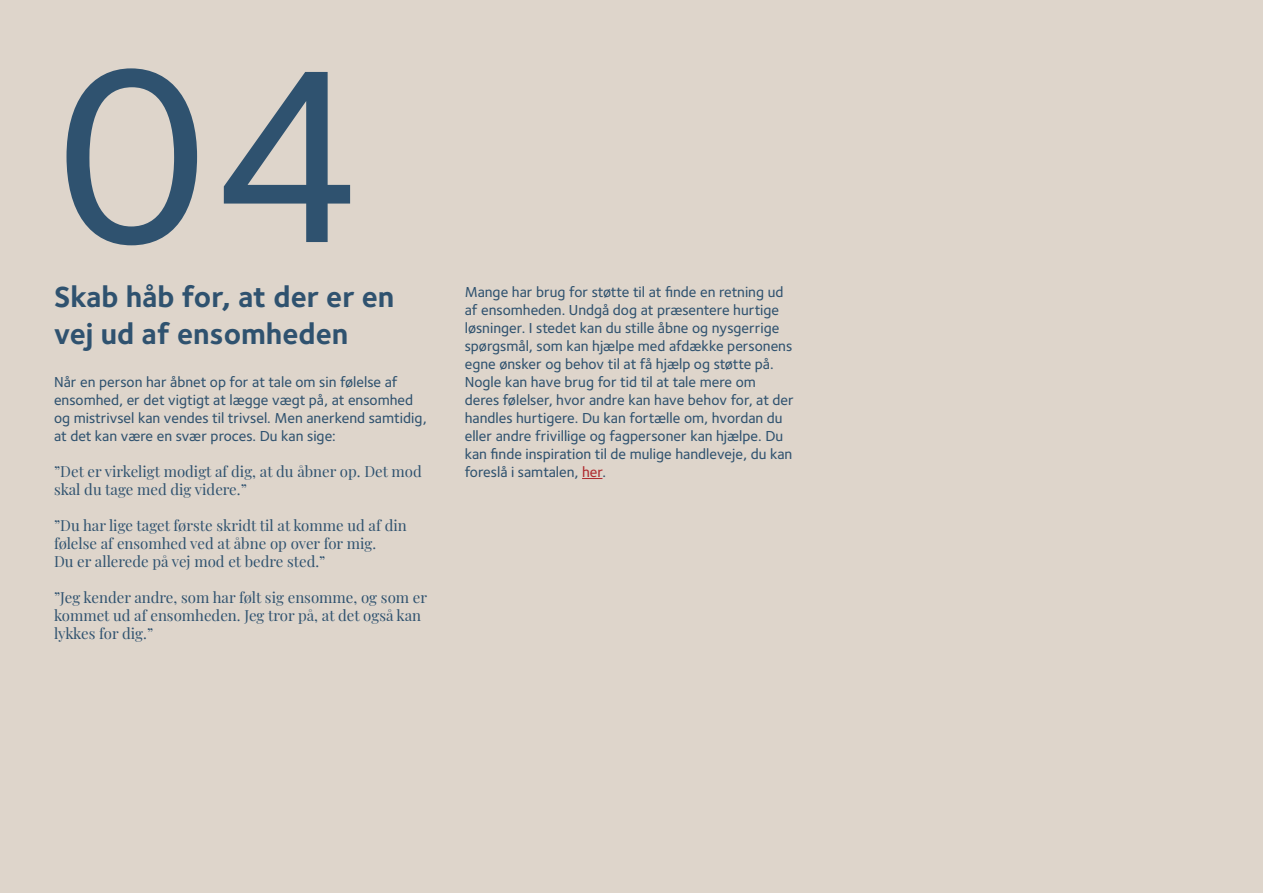
<style>
.page{position:relative;width:1263px;height:893px;background:#ded5cb}
.page>*{position:absolute;margin:0;border:0;box-sizing:border-box;transform-origin:0 0}
.t1{font:500 255px "Foundry Sterling OT3";color:#2f526f}
.t2{font:700 30px/37.5px "Foundry Sterling OT3";color:#2f526f}
.t3{font:500 15px/18px "Foundry Sterling";color:#2f526f}
.Citater_fremhævninger{font:15px/18px "Playfair Display";color:#2f526f}
.s1{color:#af292e}
</style>
<div class="page">
<svg style="left:582px;top:478px;width:20px;height:1px"></svg>
<h1 class="t1" style="left:54px;top:-35px;width:313px">04</h1>
<h3 class="t2" style="left:54px;top:276px;width:342px">Skab håb for, at der er en vej ud af ensomheden</h3>
<h1 class="t3" style="left:54px;top:374px;width:374px">Når en person har åbnet op for at tale om sin følelse af ensomhed, er det vigtigt at lægge vægt på, at ensomhed og mistrivsel kan vendes til trivsel. Men anerkend samtidig, at det kan være en svær proces. Du kan sige:</h1>
<p class="Citater_fremhævninger" style="left:54px;top:461px;width:369px">”Det er virkeligt modigt af dig, at du åbner op. Det mod skal du tage med dig videre.”</p>
<p class="Citater_fremhævninger" style="left:54px;top:515px;width:354px">”Du har lige taget første skridt til at komme ud af din følelse af ensomhed ved at åbne op over for mig.<br>Du er allerede på vej mod et bedre sted.”</p>
<p class="Citater_fremhævninger" style="left:54px;top:587px;width:375px">”Jeg kender andre, som har følt sig ensomme, og som er kommet ud af ensomheden. Jeg tror på, at det også kan lykkes for dig.”</p>
<h2 class="t3" style="left:465px;top:283px;width:331px">Mange har brug for støtte til at finde en retning ud af ensomheden. Undgå dog at præsentere hurtige løsninger. I stedet kan du stille åbne og nysgerrige spørgsmål, som kan hjælpe med afdække personens egne ønsker og behov til at få hjælp og støtte på.<br>Nogle kan have brug for tid til at tale mere om deres følelser, hvor andre kan have behov for, at der handles hurtigere. Du kan fortælle om, hvordan du eller andre frivillige og fagpersoner kan hjælpe. Du kan finde inspiration til de mulige handleveje, du kan foreslå i samtalen, <span class="s1">her</span>.</h2>
</div>
